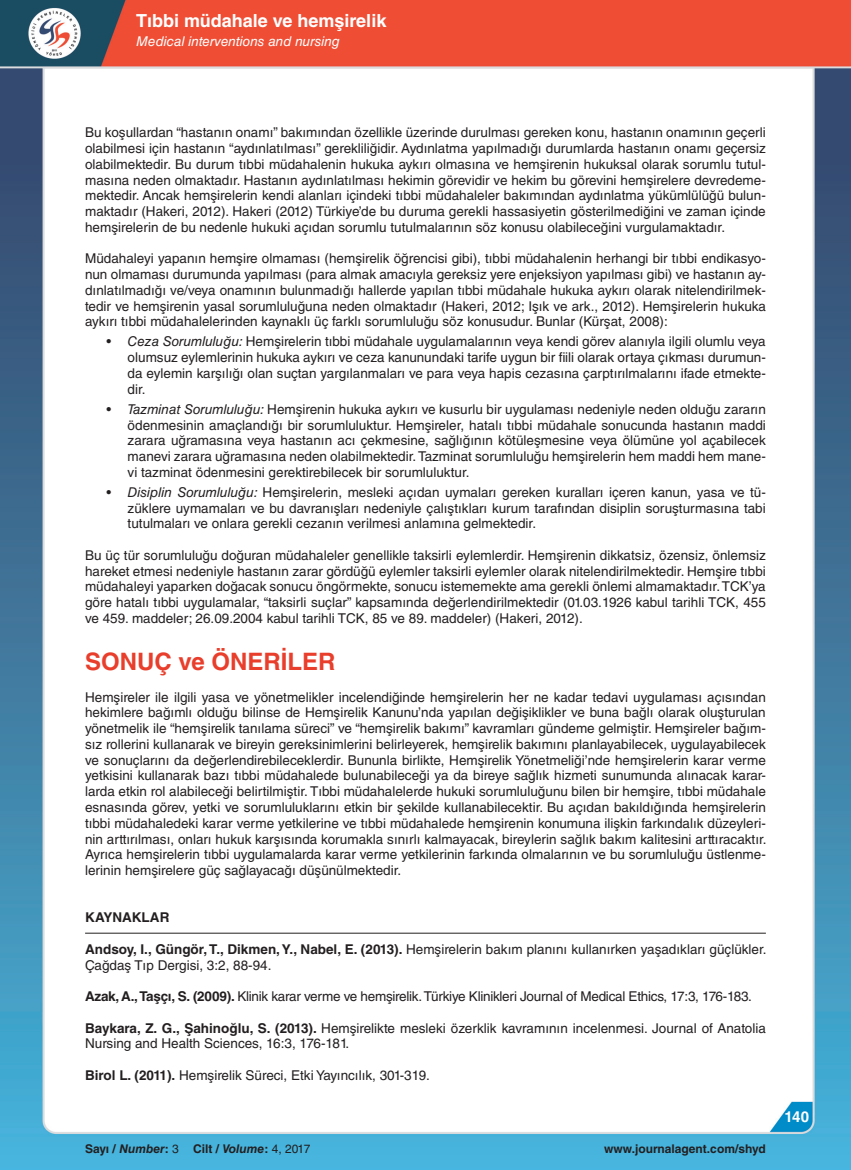
<style>
.page{position:relative;width:851px;height:1170px;background:#fff}
.page>*{position:absolute;margin:0;border:0;box-sizing:border-box;transform-origin:0 0}
.t1{font:700 24px "Helvetica LT Std";color:#e83e2b}
.t2{font:700 18px "Helvetica LT Std";color:#fff}
.t3{font:700 15px "Helvetica LT Std";color:#fff}
.t4{font:13.5px/15.8px "Helvetica LT Std";color:#231f20;text-align:justify}
.t5{font:13.5px "Helvetica LT Std";letter-spacing:-.02em;color:#231f20}
.t6{font:italic 13.5px "Helvetica LT Std";color:#fff}
.t7{font:700 13.5px "Helvetica LT Std";color:#231f20}
.t8{font:700 12px "Helvetica LT Std";color:#231f20}
.s1{font-style:italic}
.s2{font-weight:700}
.s3{font-weight:400}
</style>
<div class="page">
<img style="left:0;top:0;width:850px;height:1169px">
<hr style="left:85px;top:932px;width:680px;height:1px;background:#231f20">
<h2 class="t2" style="left:136px;top:9px;width:252px">Tıbbi müdahale ve hemşirelik</h2>
<p class="t6" style="left:136px;top:33px;width:205px">Medical interventions and nursing</p>
<p class="t4" style="left:85px;top:125px;width:682px">Bu koşullardan “hastanın onamı” bakımından özellikle üzerinde durulması gereken konu, hastanın onamının geçerli olabilmesi için hastanın “aydınlatılması” gerekliliğidir. Aydınlatma yapılmadığı durumlarda hastanın onamı geçersiz olabilmektedir. Bu durum tıbbi müdahalenin hukuka aykırı olmasına ve hemşirenin hukuksal olarak sorumlu tutul&shy;masına neden olmaktadır. Hastanın aydınlatılması hekimin görevidir ve hekim bu görevini hemşirelere devredeme&shy;mektedir. Ancak hemşirelerin kendi alanları içindeki tıbbi müdahaleler bakımından aydınlatma yükümlülüğü bulun&shy;maktadır (Hakeri, 2012). Hakeri (2012) Türkiye’de bu duruma gerekli hassasiyetin gösterilmediğini ve zaman içinde hemşirelerin de bu nedenle hukuki açıdan sorumlu tutulmalarının söz konusu olabileceğini vurgulamaktadır.</p>
<p class="t4" style="left:85px;top:251px;width:682px">Müdahaleyi yapanın hemşire olmaması (hemşirelik öğrencisi gibi), tıbbi müdahalenin herhangi bir tıbbi endikasyo&shy;nun olmaması durumunda yapılması (para almak amacıyla gereksiz yere enjeksiyon yapılması gibi) ve hastanın ay&shy;dınlatılmadığı ve/veya onamının bulunmadığı hallerde yapılan tıbbi müdahale hukuka aykırı olarak nitelendirilmek&shy;tedir ve hemşirenin yasal sorumluluğuna neden olmaktadır (Hakeri, 2012; Işık ve ark., 2012). Hemşirelerin hukuka aykırı tıbbi müdahalelerinden kaynaklı üç farklı sorumluluğu söz konusudur. Bunlar (Kürşat, 2008):</p>
<p class="t4" style="left:128px;top:334px;width:639px;text-indent:-21px">• <span class="s1">Ceza Sorumluluğu:</span> Hemşirelerin tıbbi müdahale uygulamalarının veya kendi görev alanıyla ilgili olumlu veya olumsuz eylemlerinin hukuka aykırı ve ceza kanunundaki tarife uygun bir fiili olarak ortaya çıkması durumun&shy;da eylemin karşılığı olan suçtan yargılanmaları ve para veya hapis cezasına çarptırılmalarını ifade etmekte&shy;dir.</p>
<p class="t4" style="left:128px;top:401px;width:639px;text-indent:-21px">• <span class="s1">Tazminat Sorumluluğu:</span> Hemşirenin hukuka aykırı ve kusurlu bir uygulaması nedeniyle neden olduğu zararın ödenmesinin amaçlandığı bir sorumluluktur. Hemşireler, hatalı tıbbi müdahale sonucunda hastanın maddi zarara uğramasına veya hastanın acı çekmesine, sağlığının kötüleşmesine veya ölümüne yol açabilecek manevi zarara uğramasına neden olabilmektedir. Tazminat sorumluluğu hemşirelerin hem maddi hem mane&shy;vi tazminat ödenmesini gerektirebilecek bir sorumluluktur.</p>
<p class="t4" style="left:128px;top:484px;width:639px;text-indent:-21px">• <span class="s1">Disiplin Sorumluluğu:</span> Hemşirelerin, mesleki açıdan uymaları gereken kuralları içeren kanun, yasa ve tü&shy;züklere uymamaları ve bu davranışları nedeniyle çalıştıkları kurum tarafından disiplin soruşturmasına tabi tutulmaları ve onlara gerekli cezanın verilmesi anlamına gelmektedir.</p>
<p class="t4" style="left:85px;top:547px;width:682px">Bu üç tür sorumluluğu doğuran müdahaleler genellikle taksirli eylemlerdir. Hemşirenin dikkatsiz, özensiz, önlemsiz hareket etmesi nedeniyle hastanın zarar gördüğü eylemler taksirli eylemler olarak nitelendirilmektedir. Hemşire tıbbi müdahaleyi yaparken doğacak sonucu öngörmekte, sonucu istememekte ama gerekli önlemi almamaktadır. TCK’ya göre hatalı tıbbi uygulamalar, “taksirli suçlar” kapsamında değerlendirilmektedir (01.03.1926 kabul tarihli TCK, 455 ve 459. maddeler; 26.09.2004 kabul tarihli TCK, 85 ve 89. maddeler) (Hakeri, 2012).</p>
<p class="t1" style="left:85px;top:647px;width:252px">SONUÇ ve ÖNERİLER</p>
<p class="t4" style="left:85px;top:689px;width:683px">Hemşireler ile ilgili yasa ve yönetmelikler incelendiğinde hemşirelerin her ne kadar tedavi uygulaması açısından hekimlere bağımlı olduğu bilinse de Hemşirelik Kanunu’nda yapılan değişiklikler ve buna bağlı olarak oluşturulan yönetmelik ile “hemşirelik tanılama süreci” ve “hemşirelik bakımı” kavramları gündeme gelmiştir. Hemşireler bağım&shy;sız rollerini kullanarak ve bireyin gereksinimlerini belirleyerek, hemşirelik bakımını planlayabilecek, uygulayabilecek ve sonuçlarını da değerlendirebileceklerdir. Bununla birlikte, Hemşirelik Yönetmeliği’nde hemşirelerin karar verme yetkisini kullanarak bazı tıbbi müdahalede bulunabileceği ya da bireye sağlık hizmeti sunumunda alınacak karar&shy;larda etkin rol alabileceği belirtilmiştir. Tıbbi müdahalelerde hukuki sorumluluğunu bilen bir hemşire, tıbbi müdahale esnasında görev, yetki ve sorumluluklarını etkin bir şekilde kullanabilecektir. Bu açıdan bakıldığında hemşirelerin tıbbi müdahaledeki karar verme yetkilerine ve tıbbi müdahalede hemşirenin konumuna ilişkin farkındalık düzeyleri&shy;nin arttırılması, onları hukuk karşısında korumakla sınırlı kalmayacak, bireylerin sağlık bakım kalitesini arttıracaktır.<br>Ayrıca hemşirelerin tıbbi uygulamalarda karar verme yetkilerinin farkında olmalarının ve bu sorumluluğu üstlenme&shy;lerinin hemşirelere güç sağlayacağı düşünülmektedir.</p>
<p class="t7" style="left:85px;top:909px;width:86px">KAYNAKLAR</p>
<p class="t4" style="left:85px;top:941px;width:683px"><span class="s2">Andsoy, I., Güngör, T., Dikmen, Y., Nabel, E. (2013).</span> Hemşirelerin bakım planını kullanırken yaşadıkları güçlükler.<br>Çağdaş Tıp Dergisi, 3:2, 88-94.</p>
<p class="t5" style="left:85px;top:988px;width:668px"><span class="s2">Azak, A., Taşçı, S. (2009).</span> Klinik karar verme ve hemşirelik. Türkiye Klinikleri Journal of Medical Ethics, 17:3, 176-183.</p>
<p class="t4" style="left:85px;top:1019px;width:682px"><span class="s2">Baykara, Z. G., Şahinoğlu, S. (2013).</span> Hemşirelikte mesleki özerklik kavramının incelenmesi. Journal of Anatolia<br>Nursing and Health Sciences, 16:3, 176-181.</p>
<p class="t4" style="left:85px;top:1067px;width:346px"><span class="s2">Birol L. (2011).</span> Hemşirelik Süreci, Etki Yayıncılık, 301-319.</p>
<p class="t8" style="left:85px;top:1141px;width:227px">Sayı / <span class="s1">Number</span>: <span class="s3">3</span> Cilt / <span class="s1">Volume</span>: <span class="s3">4, 2017</span></p>
<p class="t8" style="left:604px;top:1141px;width:163px">www.journalagent.com/shyd</p>
<p class="t3" style="left:784px;top:1107px;width:26px">140</p>
</div>
